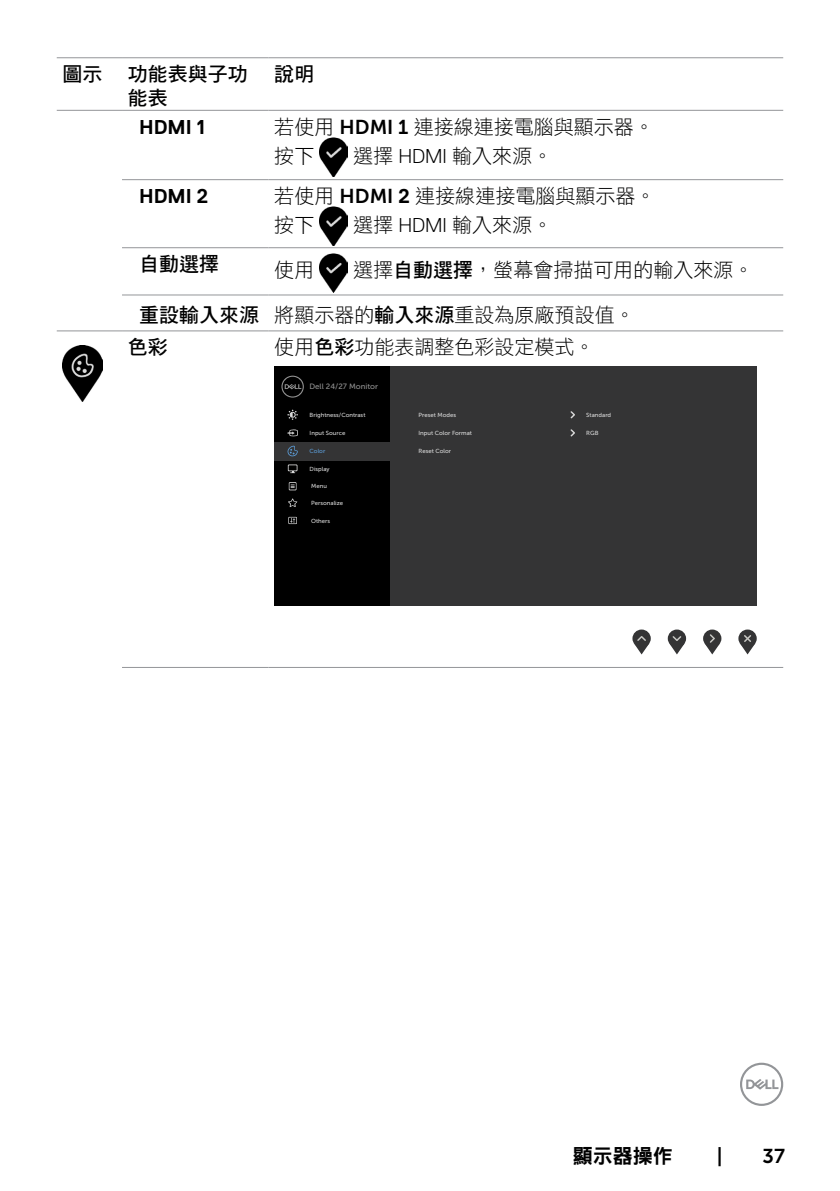
<style>
.page{position:relative;width:840px;height:1191px;background:#fff}
.page>*{position:absolute;margin:0;border:0;box-sizing:border-box;transform-origin:0 0}
.t1{font:20px/29.6px "DF Hei Std W3";color:#000}
.t2{font:20px/24px "DF Hei Std W7";color:#000}
.t3{font:700 20px "Dell Replica";color:#000}
.t4{font:20px "DF Hei Std W9";color:#000}
.t5{font:20px "Museo Sans For Dell 700";color:#000}
.t6{font:7.6px "Museo Sans For Dell 500";color:#939393}
.t7{font:5.8px "Museo Sans For Dell 500";color:#d9d9d9}
.t8{font:5.8px "Museo Sans For Dell 500";color:#5b9bd5}
.s1{font-family:"Museo Sans For Dell 700"}
.s2{font-family:"Dell Replica";font-weight:300}
.s3{font-family:"Dell Replica";font-weight:700}
.s4{font-family:"DF Hei Std W7"}
</style>
<div class="page">
<svg style="left:740px;top:1062px;width:42px;height:44px"></svg>
<hr style="left:57px;top:110px;width:65px;height:1px;background:#939598">
<hr style="left:122px;top:110px;width:146px;height:1px;background:#939598">
<hr style="left:268px;top:110px;width:514px;height:1px;background:#939598">
<hr style="left:57px;top:57px;width:65px;height:1px;background:#939598">
<hr style="left:122px;top:57px;width:146px;height:1px;background:#939598">
<hr style="left:268px;top:57px;width:514px;height:1px;background:#939598">
<hr style="left:122px;top:179px;width:146px;height:1px;background:#939598">
<hr style="left:268px;top:179px;width:514px;height:1px;background:#939598">
<hr style="left:122px;top:247px;width:146px;height:1px;background:#939598">
<hr style="left:268px;top:247px;width:514px;height:1px;background:#939598">
<hr style="left:57px;top:330px;width:65px;height:1px;background:#939598">
<hr style="left:122px;top:667px;width:146px;height:1px;background:#939598">
<hr style="left:268px;top:667px;width:514px;height:1px;background:#939598">
<hr style="left:122px;top:295px;width:146px;height:1px;background:#939598">
<hr style="left:268px;top:295px;width:514px;height:1px;background:#939598">
<hr style="left:122px;top:330px;width:146px;height:1px;background:#939598">
<hr style="left:268px;top:330px;width:514px;height:1px;background:#939598">
<img style="left:319px;top:138px;width:29px;height:39px">
<img style="left:319px;top:206px;width:29px;height:40px">
<img style="left:319px;top:253px;width:29px;height:39px">
<img style="left:62px;top:345px;width:41px;height:57px">
<svg style="left:632px;top:629px;width:18px;height:18px"></svg>
<svg style="left:634px;top:636px;width:14px;height:18px"></svg>
<svg style="left:667px;top:629px;width:18px;height:18px"></svg>
<svg style="left:669px;top:636px;width:15px;height:18px"></svg>
<svg style="left:702px;top:629px;width:19px;height:18px"></svg>
<svg style="left:704px;top:634px;width:15px;height:20px"></svg>
<svg style="left:738px;top:629px;width:18px;height:18px"></svg>
<svg style="left:740px;top:635px;width:14px;height:19px"></svg>
<div style="left:274px;top:366px;width:482px;height:239px;background:#343435"></div>
<div style="left:274px;top:366px;width:116px;height:239px;background:#000"></div>
<div style="left:274px;top:441px;width:117px;height:19px;background:#343435"></div>
<svg style="left:281px;top:376px;width:23px;height:21px"></svg>
<svg style="left:287px;top:429px;width:11px;height:7px"></svg>
<svg style="left:287px;top:445px;width:11px;height:11px"></svg>
<svg style="left:288px;top:498px;width:9px;height:9px"></svg>
<svg style="left:288px;top:464px;width:9px;height:7px"></svg>
<div style="left:288px;top:465px;width:8px;height:5px;background:#000"></div>
<svg style="left:288px;top:482px;width:8px;height:8px"></svg>
<svg style="left:289px;top:483px;width:7px;height:6px"></svg>
<svg style="left:290px;top:484px;width:4px;height:4px"></svg>
<svg style="left:288px;top:517px;width:9px;height:7px"></svg>
<svg style="left:289px;top:517px;width:7px;height:6px"></svg>
<svg style="left:290px;top:518px;width:5px;height:5px"></svg>
<svg style="left:287px;top:410px;width:11px;height:10px"></svg>
<svg style="left:570px;top:411px;width:4px;height:7px"></svg>
<svg style="left:570px;top:429px;width:4px;height:7px"></svg>
<p class="t2" style="left:62px;top:61px;width:41px">圖示</p>
<p class="t2" style="left:128px;top:61px;width:121px">功能表與子功能表</p>
<p class="t2" style="left:274px;top:61px;width:41px">說明</p>
<p class="t3" style="left:139px;top:116px;width:67px">HDMI 1</p>
<p class="t1" style="left:274px;top:111px;width:381px">若使用 <span class="s1">HDMI 1</span> 連接線連接電腦與顯示器。按下</p>
<p class="t1" style="left:353px;top:141px;width:200px">選擇 <span class="s2">HDMI</span> 輸入來源。</p>
<p class="t3" style="left:139px;top:184px;width:71px">HDMI 2</p>
<p class="t1" style="left:274px;top:180px;width:382px">若使用 <span class="s1">HDMI</span> <span class="s3">2</span> 連接線連接電腦與顯示器。按下</p>
<p class="t1" style="left:353px;top:210px;width:200px">選擇 <span class="s2">HDMI</span> 輸入來源。</p>
<p class="t2" style="left:139px;top:251px;width:81px">自動選擇</p>
<p class="t1" style="left:274px;top:255px;width:41px">使用</p>
<p class="t1" style="left:353px;top:255px;width:401px">選擇<span class="s4">自動選擇</span>，螢幕會掃描可用的輸入來源。</p>
<p class="t1" style="left:139px;top:299px;width:497px"><span class="s4">重設輸入來源</span> 將顯示器的<span class="s4">輸入來源</span>重設為原廠預設值。</p>
<p class="t2" style="left:128px;top:334px;width:41px">色彩</p>
<p class="t1" style="left:274px;top:331px;width:321px">使用<span class="s4">色彩</span>功能表調整色彩設定模式。</p>
<p class="t6" style="left:309px;top:382px;width:70px">Dell 24/27 Monitor</p>
<p class="t7" style="left:309px;top:411px;width:57px">Brightness/Contrast</p>
<p class="t7" style="left:418px;top:411px;width:39px">Preset Modes</p>
<p class="t7" style="left:586px;top:411px;width:26px">Standard</p>
<p class="t7" style="left:418px;top:429px;width:55px">Input Color Format</p>
<p class="t7" style="left:586px;top:429px;width:14px">RGB</p>
<p class="t7" style="left:418px;top:448px;width:34px">Reset Color</p>
<p class="t7" style="left:309px;top:429px;width:37px">Input Source</p>
<p class="t8" style="left:309px;top:448px;width:17px">Color</p>
<p class="t7" style="left:309px;top:466px;width:22px">Display</p>
<p class="t7" style="left:311px;top:483px;width:17px">Menu</p>
<p class="t7" style="left:311px;top:517px;width:20px">Others</p>
<p class="t7" style="left:311px;top:499px;width:34px">Personalize</p>
<p class="t4" style="left:572px;top:1144px;width:101px">顯示器操作</p>
<p class="t5" style="left:716px;top:1144px;width:7px">|</p>
<p class="t5" style="left:762px;top:1144px;width:24px">37</p>
</div>
